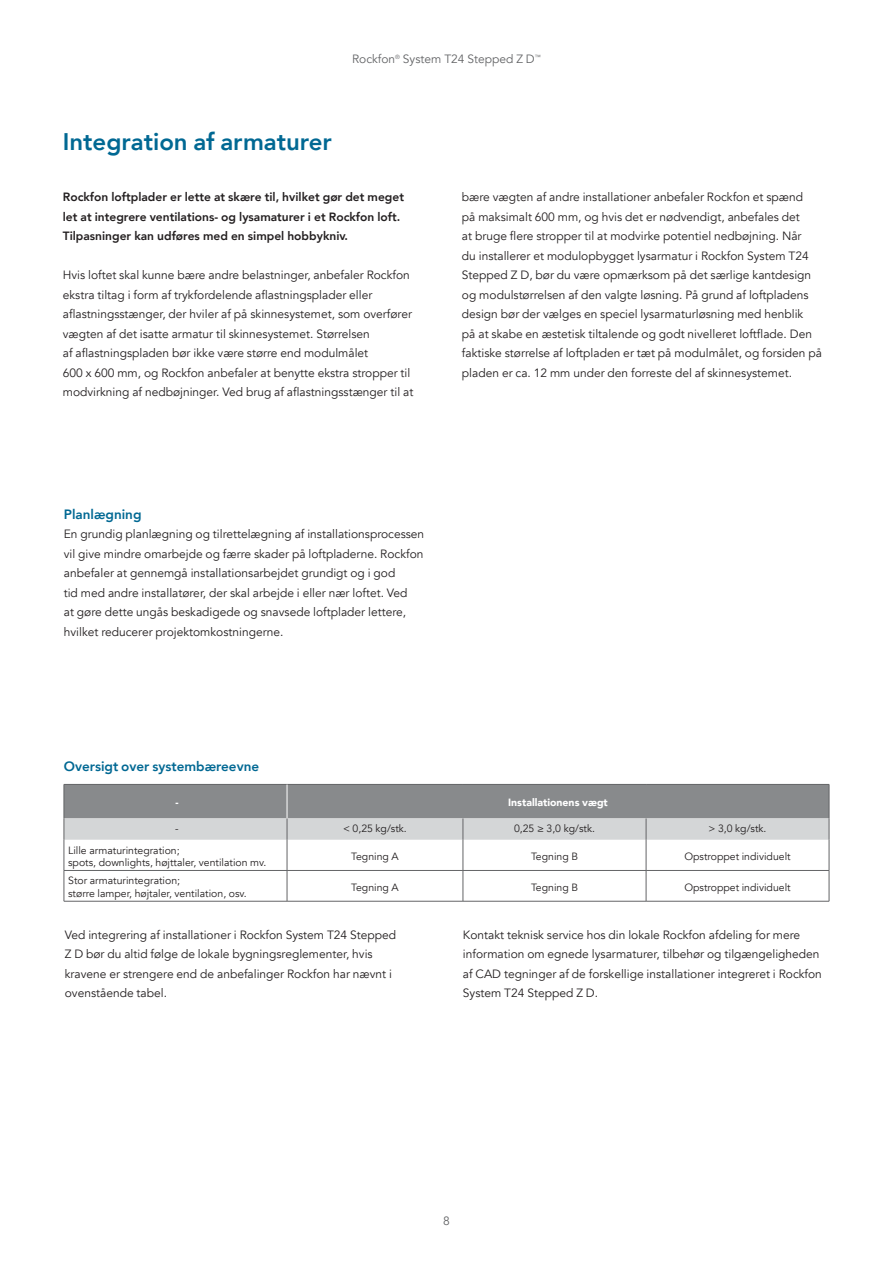
<style>
.page{position:relative;width:893px;height:1263px;background:#fff}
.page>*{position:absolute;margin:0;border:0;box-sizing:border-box;transform-origin:0 0}
.t1{font:800 24px "Avenir";color:#006893}
.t2{font:800 13.5px "Avenir";color:#006893}
.t3{font:12px/19.5px "Avenir";color:#231f20}
.t4{font:800 12px/19.5px "Avenir";color:#231f20}
.t5{font:12px "Avenir";color:#636466}
.t6{font:10.5px/12.6px "Avenir";color:#231f20}
.t7{font:900 10.5px "Avenir";color:#fff}
</style>
<div class="page">
<hr style="left:64px;top:840px;width:1px;height:30px;background:#636466">
<hr style="left:287px;top:840px;width:1px;height:30px;background:#636466">
<hr style="left:463px;top:840px;width:1px;height:30px;background:#636466">
<hr style="left:646px;top:840px;width:1px;height:30px;background:#636466">
<hr style="left:829px;top:840px;width:1px;height:30px;background:#636466">
<hr style="left:64px;top:870px;width:223px;height:1px;background:#636466">
<hr style="left:64px;top:871px;width:1px;height:30px;background:#636466">
<hr style="left:287px;top:870px;width:176px;height:1px;background:#636466">
<hr style="left:287px;top:871px;width:1px;height:30px;background:#636466">
<hr style="left:463px;top:870px;width:183px;height:1px;background:#636466">
<hr style="left:463px;top:871px;width:1px;height:30px;background:#636466">
<hr style="left:646px;top:870px;width:183px;height:1px;background:#636466">
<hr style="left:646px;top:871px;width:1px;height:30px;background:#636466">
<hr style="left:829px;top:871px;width:1px;height:30px;background:#636466">
<hr style="left:64px;top:901px;width:223px;height:1px;background:#636466">
<hr style="left:287px;top:901px;width:176px;height:1px;background:#636466">
<hr style="left:463px;top:901px;width:183px;height:1px;background:#636466">
<hr style="left:646px;top:901px;width:183px;height:1px;background:#636466">
<svg style="left:64px;top:784px;width:766px;height:56px;background:#a5a7a8"></svg>
<p class="t5" style="left:352px;top:52px;width:190px">Rockfon<sup>®</sup> System T24 Stepped Z D<sup>™</sup></p>
<h1 class="t1" style="left:63px;top:123px;width:271px">Integration af armaturer</h1>
<p class="t4" style="left:63px;top:187px;width:343px">Rockfon loftplader er lette at skære til, hvilket gør det meget let at integrere ventilations- og lysamaturer i et Rockfon loft.<br>Tilpasninger kan udføres med en simpel hobbykniv.</p>
<p class="t3" style="left:63px;top:266px;width:352px">Hvis loftet skal kunne bære andre belastninger, anbefaler Rockfon ekstra tiltag i form af trykfordelende aflastningsplader eller aflastningsstænger, der hviler af på skinnesystemet, som overfører vægten af det isatte armatur til skinnesystemet. Størrelsen<br>af aflastningspladen bør ikke være større end modulmålet<br>600 x 600 mm, og Rockfon anbefaler at benytte ekstra stropper til modvirkning af nedbøjninger. Ved brug af aflastningsstænger til at</p>
<p class="t3" style="left:462px;top:188px;width:362px">bære vægten af andre installationer anbefaler Rockfon et spænd<br>på maksimalt 600 mm, og hvis det er nødvendigt, anbefales det<br>at bruge flere stropper til at modvirke potentiel nedbøjning. Når<br>du installerer et modulopbygget lysarmatur i Rockfon System T24<br>Stepped Z D, bør du være opmærksom på det særlige kantdesign og modulstørrelsen af den valgte løsning. På grund af loftpladens design bør der vælges en speciel lysarmaturløsning med henblik<br>på at skabe en æstetisk tiltalende og godt nivelleret loftflade. Den faktiske størrelse af loftpladen er tæt på modulmålet, og forsiden på pladen er ca. 12 mm under den forreste del af skinnesystemet.</p>
<p class="t2" style="left:64px;top:503px;width:79px">Planlægning</p>
<p class="t3" style="left:64px;top:524px;width:362px">En grundig planlægning og tilrettelægning af installationsprocessen vil give mindre omarbejde og færre skader på loftpladerne. Rockfon anbefaler at gennemgå installationsarbejdet grundigt og i god<br>tid med andre installatører, der skal arbejde i eller nær loftet. Ved<br>at gøre dette ungås beskadigede og snavsede loftplader lettere, hvilket reducerer projektomkostningerne.</p>
<p class="t2" style="left:64px;top:756px;width:197px">Oversigt over systembæreevne</p>
<p class="t7" style="left:175px;top:794px;width:5px">-</p>
<p class="t7" style="left:508px;top:794px;width:101px">Installationens vægt</p>
<p class="t6" style="left:175px;top:823px;width:5px">-</p>
<p class="t6" style="left:343px;top:823px;width:65px">&lt; 0,25 kg/stk.</p>
<p class="t6" style="left:514px;top:823px;width:82px">0,25 ≥ 3,0 kg/stk.</p>
<p class="t6" style="left:709px;top:823px;width:59px">&gt; 3,0 kg/stk.</p>
<p class="t6" style="left:68px;top:844px;width:200px">Lille armaturintegration;<br>spots, downlights, højttaler, ventilation mv.</p>
<p class="t6" style="left:351px;top:850px;width:49px">Tegning A</p>
<p class="t6" style="left:531px;top:850px;width:48px">Tegning B</p>
<p class="t6" style="left:684px;top:850px;width:108px">Opstroppet individuelt</p>
<p class="t6" style="left:68px;top:875px;width:180px">Stor armaturintegration;<br>større lamper, højtaler, ventilation, osv.</p>
<p class="t6" style="left:351px;top:881px;width:49px">Tegning A</p>
<p class="t6" style="left:531px;top:881px;width:48px">Tegning B</p>
<p class="t6" style="left:684px;top:881px;width:108px">Opstroppet individuelt</p>
<p class="t3" style="left:65px;top:925px;width:333px">Ved integrering af installationer i Rockfon System T24 Stepped Z D bør du altid følge de lokale bygningsreglementer, hvis kravene er strengere end de anbefalinger Rockfon har nævnt i ovenstående tabel.</p>
<p class="t3" style="left:463px;top:925px;width:360px">Kontakt teknisk service hos din lokale Rockfon afdeling for mere information om egnede lysarmaturer, tilbehør og tilgængeligheden af CAD tegninger af de forskellige installationer integreret i Rockfon System T24 Stepped Z D.</p>
<p class="t5" style="left:443px;top:1213px;width:8px">8</p>
</div>
